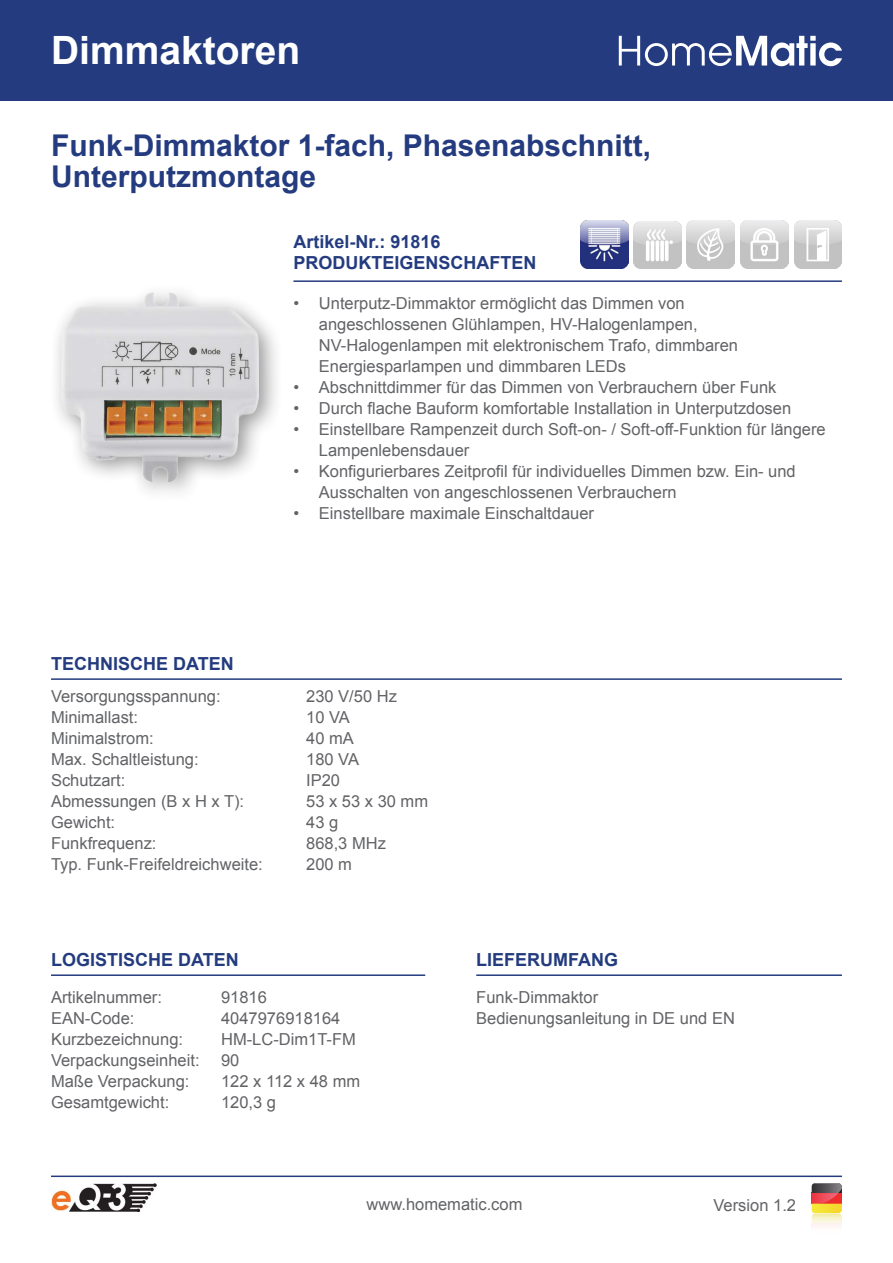
<style>
.page{position:relative;width:893px;height:1263px;background:#fff}
.page>*{position:absolute;margin:0;border:0;box-sizing:border-box;transform-origin:0 0}
.t1{font:700 39px "Arial";color:#fff}
.t2{font:700 30px/31.5px "Arial";color:#243c7f}
.t3{font:700 18px/21px "Arial";color:#243c7f}
.t4{font:16.5px/21px "Arial";color:#626366}
</style>
<div class="page">
<img style="left:811px;top:1193px;width:31px;height:33px">
<img style="left:811px;top:1193px;width:27px;height:10px">
<img style="left:811px;top:1183px;width:31px;height:10px">
<svg style="left:811px;top:1203px;width:11px;height:2px"></svg>
<hr style="left:51px;top:1175px;width:791px;height:2px;background:#243c7f">
<hr style="left:51px;top:974px;width:374px;height:2px;background:#243c7f">
<hr style="left:476px;top:974px;width:366px;height:2px;background:#243c7f">
<hr style="left:51px;top:678px;width:791px;height:2px;background:#243c7f">
<hr style="left:293px;top:280px;width:549px;height:2px;background:#243c7f">
<div style="left:49px;top:282px;width:234px;height:223px;background:#221f1f;opacity:.47"></div>
<img style="left:61px;top:293px;width:197px;height:188px">
<img style="left:51px;top:1183px;width:105px;height:29px">
<div style="left:0;top:0;width:893px;height:101px;background:#243c7f"></div>
<svg style="left:619px;top:36px;width:223px;height:30px"></svg>
<img style="left:794px;top:221px;width:48px;height:48px">
<img style="left:741px;top:221px;width:48px;height:48px">
<img style="left:580px;top:221px;width:48px;height:48px">
<img style="left:686px;top:221px;width:48px;height:48px">
<img style="left:634px;top:221px;width:47px;height:48px">
<h1 class="t1" style="left:51px;top:36px;width:251px">Dimmaktoren</h1>
<h2 class="t2" style="left:51px;top:132px;width:602px">Funk-Dimmaktor 1-fach, Phasenabschnitt,<br>Unterputzmontage</h2>
<p class="t3" style="left:293px;top:232px;width:244px">Artikel-Nr.: 91816<br>PRODUKTEIGENSCHAFTEN</p>
<p class="t4" style="left:319px;top:293px;width:421px;text-indent:-26px">• Unterputz-Dimmaktor ermöglicht das Dimmen von angeschlossenen Glühlampen, HV-Halogenlampen, NV-Halogenlampen mit elektronischem Trafo, dimmbaren Energiesparlampen und dimmbaren LEDs</p>
<p class="t4" style="left:293px;top:377px;width:485px">• Abschnittdimmer für das Dimmen von Verbrauchern über Funk</p>
<p class="t4" style="left:293px;top:398px;width:499px">• Durch flache Bauform komfortable Installation in Unterputzdosen</p>
<p class="t4" style="left:319px;top:419px;width:508px;text-indent:-26px">• Einstellbare Rampenzeit durch Soft-on- / Soft-off-Funktion für längere<br>Lampenlebensdauer</p>
<p class="t4" style="left:319px;top:461px;width:478px;text-indent:-26px">• Konfigurierbares Zeitprofil für individuelles Dimmen bzw. Ein- und<br>Ausschalten von angeschlossenen Verbrauchern</p>
<p class="t4" style="left:293px;top:503px;width:302px">• Einstellbare maximale Einschaltdauer</p>
<p class="t3" style="left:51px;top:655px;width:184px">TECHNISCHE DATEN</p>
<p class="t4" style="left:51px;top:687px;width:213px">Versorgungsspannung:<br>Minimallast:<br>Minimalstrom:<br>Max. Schaltleistung:<br>Schutzart:<br>Abmessungen (B x H x T):<br>Gewicht:<br>Funkfrequenz:<br>Typ. Funk-Freifeldreichweite:</p>
<p class="t4" style="left:306px;top:687px;width:123px">230 V/50 Hz<br>10 VA<br>40 mA<br>180 VA<br>IP20<br>53 x 53 x 30 mm<br>43 g<br>868,3 MHz<br>200 m</p>
<p class="t3" style="left:51px;top:950px;width:189px">LOGISTISCHE DATEN</p>
<p class="t3" style="left:476px;top:951px;width:143px">LIEFERUMFANG</p>
<p class="t4" style="left:51px;top:988px;width:150px">Artikelnummer:<br>EAN-Code:<br>Kurzbezeichnung:<br>Verpackungseinheit:<br>Maße Verpackung:<br>Gesamtgewicht:</p>
<p class="t4" style="left:476px;top:988px;width:260px">Funk-Dimmaktor<br>Bedienungsanleitung in DE und EN</p>
<p class="t4" style="left:221px;top:988px;width:141px">91816<br>4047976918164<br>HM-LC-Dim1T-FM<br>90<br>122 x 112 x 48 mm<br>120,3 g</p>
<p class="t4" style="left:367px;top:1195px;width:157px">www.homematic.com</p>
<p class="t4" style="left:713px;top:1196px;width:84px">Version 1.2</p>
</div>
